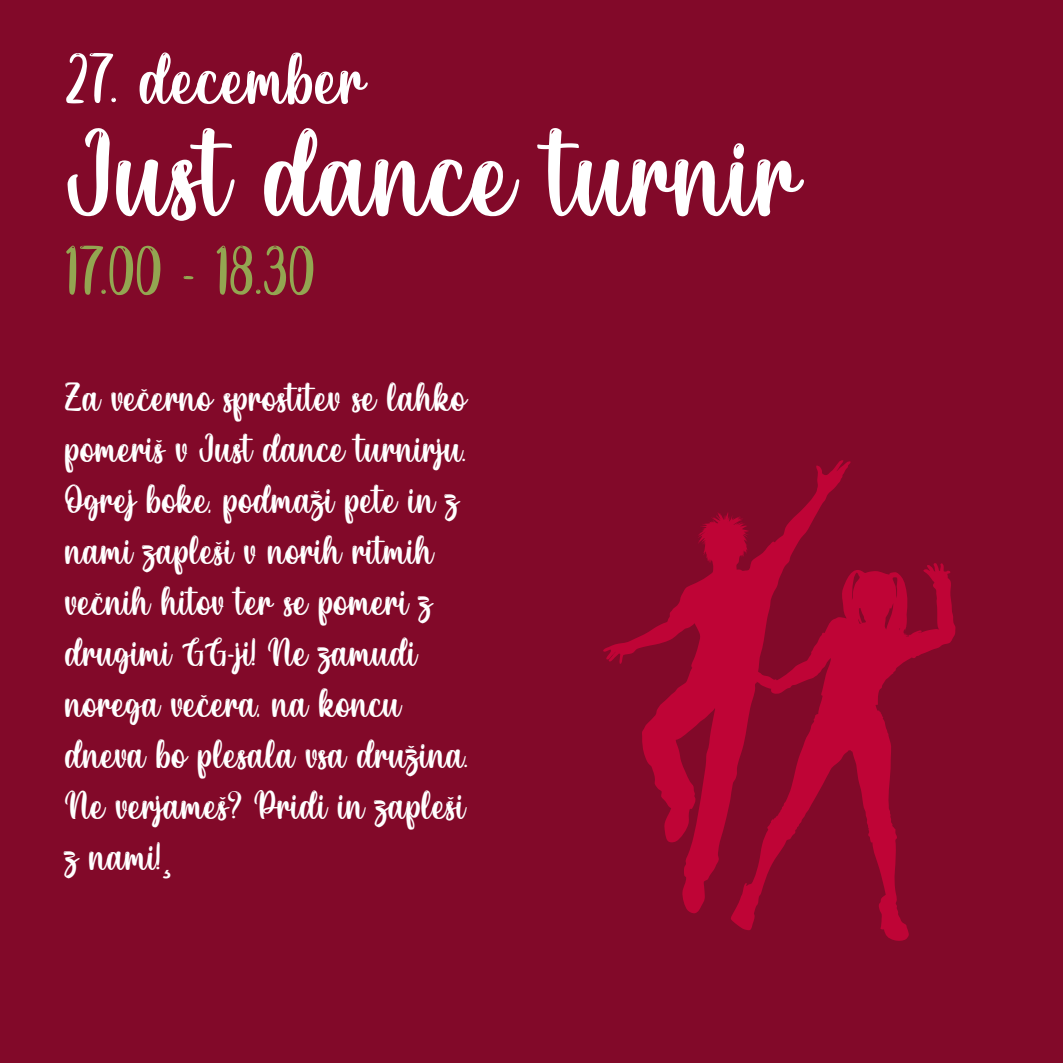
<style>
.page{position:relative;width:1063px;height:1063px;background:#820929}
.page>*{position:absolute;margin:0;border:0;box-sizing:border-box;transform-origin:0 0}
.t1{font:130.75px "Christmas Bell Personal Use";color:#fff}
.t2{font:76.5px "Christmas Bell Personal Use";color:#fff}
.t3{font:75px "Christmas Bell Personal Use";color:#93a651}
.t4{font:42.5px/51px "Christmas Bell Personal Use";color:#fff}
.s1{font-family:"Myriad Pro"}
</style>
<div class="page">
<svg style="left:603px;top:460px;width:248px;height:454px"></svg>
<svg style="left:731px;top:562px;width:225px;height:379px"></svg>
<h2 class="t2" style="left:64px;top:44px;width:300px">27. december</h2>
<h1 class="t1" style="left:64px;top:114px;width:733px">Just dance turnir</h1>
<h3 class="t3" style="left:64px;top:237px;width:252px">17.00 - 18.30</h3>
<p class="t4" style="left:64px;top:374px;width:405px">Za večerno sprostitev se lahko pomeriš v Just dance turnirju.<br>Ogrej boke, podmaži pete in z nami zapleši v norih ritmih večnih hitov ter se pomeri z drugimi GG-ji! Ne zamudi norega večera, na koncu dneva bo plesala vsa družina.<br>Ne verjameš? Pridi in zapleši z nami!<span class="s1">¸</span></p>
</div>
